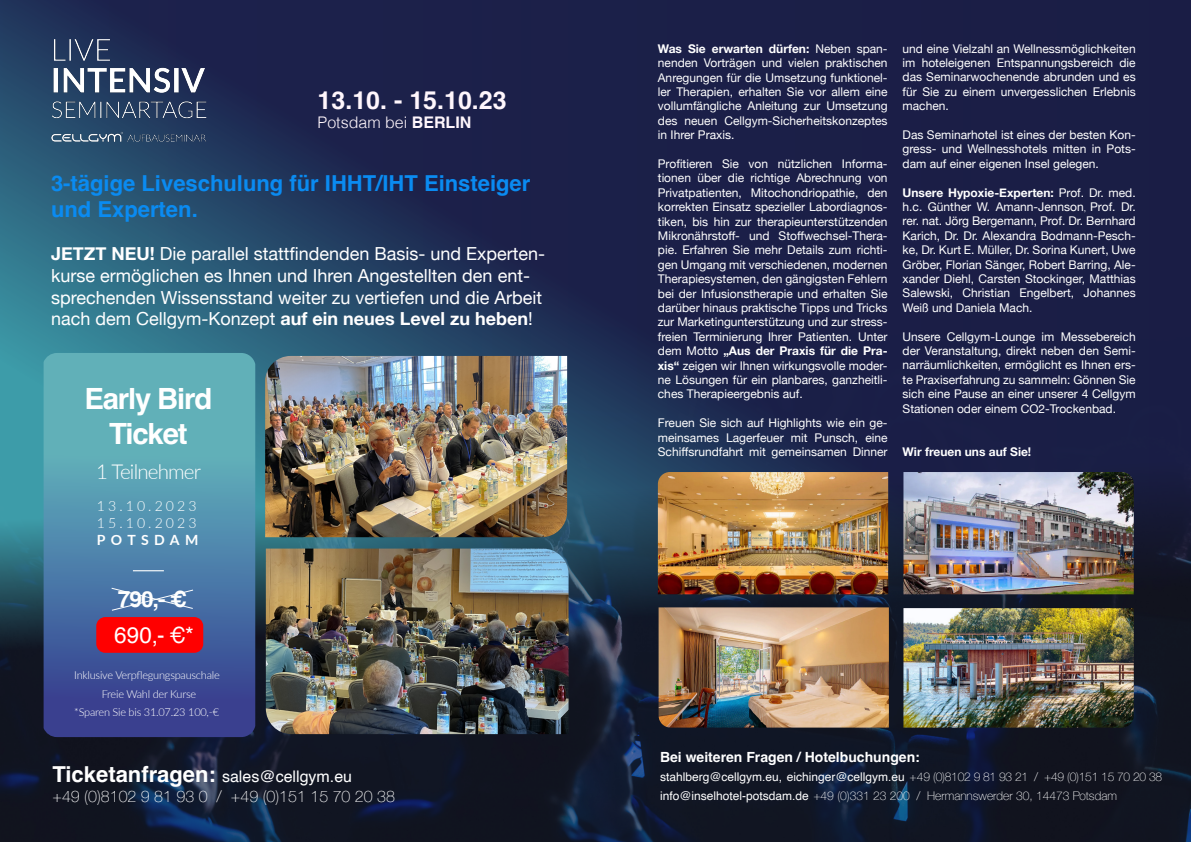
<style>
.page{position:relative;width:1191px;height:842px;background:#fff}
.page>*{position:absolute;margin:0;border:0;box-sizing:border-box;transform-origin:0 0}
.t1{font:700 29.3px/35.1px "Helvetica";letter-spacing:-.04em;color:#fff;text-align:center}
.t2{font:700 25px "Helvetica";color:#fff6fc}
.t3{font:22.5px/35.8px "Helvetica";color:#fff}
.t4{font:700 22px/26.4px "Helvetica";color:#0a8bf1}
.t5{font:300 20.5px "Lato";letter-spacing:-.04em;color:#fff}
.t6{font:18px/21.6px "Helvetica Neue";color:#fff}
.t7{font:100 16px "Helvetica Neue";color:#fff}
.t8{font:16px "Helvetica";color:#fff}
.t9{font:300 16px "Helvetica";color:#fff6fc}
.t10{font:300 14.1px/16.9px "Lato";letter-spacing:.22em;color:#fff;text-align:justify}
.t11{font:700 14px "Helvetica";color:#fff}
.t12{font:12px/14.4px "Helvetica Neue";color:#fff;text-align:justify}
.t13{font:12px "Helvetica";color:#fff}
.t14{font:100 12px "Helvetica Neue";color:#fff}
.t15{font:700 12px "Helvetica Neue";color:#fff}
.t16{font:300 11px/18.3px "Lato";letter-spacing:-.02em;color:#fff;text-align:center}
.s1{font-weight:700}
.s2{font-weight:700;font-size:22px}
.s3{font-family:"Helvetica";font-size:8.7px}
.s4{font-family:"Helvetica Neue";font-weight:100}
.s5{font-family:"Helvetica";font-weight:400}
</style>
<div class="page">
<svg style="left:0;top:0;width:1191px;height:313px;background:#1d2950"></svg>
<img style="left:0;top:313px;width:1191px;height:529px">
<img style="left:18px;top:23px;width:247px;height:139px">
<img style="left:658px;top:472px;width:230px;height:122px">
<img style="left:658px;top:607px;width:231px;height:121px">
<img style="left:903px;top:472px;width:230px;height:122px">
<img style="left:903px;top:608px;width:230px;height:120px">
<svg style="left:44px;top:353px;width:211px;height:384px;background:#5084a9"></svg>
<hr style="left:133px;top:570px;width:31px;height:1px;background:#fff">
<svg style="left:111px;top:587px;width:83px;height:24px;background:#557cac"></svg>
<div style="left:96px;top:617px;width:107px;height:36px;background:#f00;border-radius:9px"></div>
<img style="left:265px;top:356px;width:302px;height:181px">
<img style="left:266px;top:549px;width:302px;height:185px">
<p class="t2" style="left:317px;top:85px;width:191px">13.10. - 15.10.23</p>
<p class="t9" style="left:317px;top:109px;width:155px">Potsdam bei <span class="s1">BERLIN</span></p>
<p class="t4" style="left:51px;top:172px;width:481px">3-tägige Liveschulung für IHHT/IHT Einsteiger und Experten.</p>
<p class="t6" style="left:51px;top:244px;width:496px"><span class="s1">JETZT NEU!</span> Die parallel stattfindenden Basis- und Experten&shy;kurse ermöglichen es Ihnen und Ihren Angestellten den ent&shy;sprechenden Wissensstand weiter zu vertiefen und die Arbeit nach dem Cellgym-Konzept <span class="s1">auf ein neues Level zu heben</span>!</p>
<p class="t1" style="left:85px;top:385px;width:129px">Early Bird<br>Ticket</p>
<p class="t5" style="left:96px;top:457px;width:106px">1 Teilnehmer</p>
<p class="t10" style="left:97px;top:497px;width:103px">13.10.2023<br>15.10.2023<br><span class="s1">POTSDAM</span></p>
<p class="t3" style="left:114px;top:582px;width:81px"><span class="s1">790,- €<br></span>690,- €*</p>
<p class="t16" style="left:74px;top:666px;width:147px">Inklusive Verpflegungspauschale<br>Freie Wahl der Kurse<br>*Sparen Sie bis 31.07.23 100,-€</p>
<p class="t8" style="left:52px;top:764px;width:301px"><span class="s2">Ticketanfragen:</span> sales@cellgym.eu</p>
<p class="t7" style="left:52px;top:784px;width:344px">+49 (0)8102 9 81 93 0 / +49 (0)151 15 70 20 38</p>
<p class="t12" style="left:658px;top:42px;width:231px"><span class="s1">Was Sie erwarten dürfen:</span> Neben span&shy;nenden Vorträgen und vielen praktischen Anregungen für die Umsetzung funktionel&shy;ler Therapien, erhalten Sie vor allem eine vollumfängliche Anleitung zur Umsetzung des neuen Cellgym-Sicherheitskonzeptes in Ihrer Praxis.</p>
<p class="t12" style="left:658px;top:157px;width:231px">Profitieren Sie von nützlichen Informa&shy;tionen über die richtige Abrechnung von Privatpatienten, Mitochondriopathie, den korrekten Einsatz spezieller Labordiagnos&shy;tiken, bis hin zur therapieunterstützenden Mikronährstoff- und Stoffwechsel-Thera&shy;pie. Erfahren Sie mehr Details zum richti&shy;gen Umgang mit verschiedenen, modernen Therapiesystemen, den gängigsten Fehlern bei der Infusionstherapie und erhalten Sie darüber hinaus praktische Tipps und Tricks zur Marketingunterstützung und zur stress&shy;freien Terminierung Ihrer Patienten. Unter dem Motto <span class="s1">„Aus der Praxis für die Pra&shy;xis“</span> zeigen wir Ihnen wirkungsvolle moder&shy;ne Lösungen für ein planbares, ganzheitli&shy;ches Therapieergebnis auf.</p>
<p class="t12" style="left:658px;top:416px;width:231px">Freuen Sie sich auf Highlights wie ein ge&shy;meinsames Lagerfeuer mit Punsch, eine Schiffsrundfahrt mit gemeinsamen Dinner</p>
<p class="t12" style="left:902px;top:42px;width:235px">und eine Vielzahl an Wellnessmöglichkeiten im hoteleigenen Entspannungsbereich die das Seminarwochenende abrunden und es für Sie zu einem unvergesslichen Erlebnis machen.</p>
<p class="t12" style="left:902px;top:128px;width:235px">Das Seminarhotel ist eines der besten Kon&shy;gress- und Wellnesshotels mitten in Pots&shy;dam auf einer eigenen Insel gelegen.</p>
<p class="t12" style="left:902px;top:186px;width:235px"><span class="s1">Unsere Hypoxie-Experten:</span> Prof. Dr. med. h.c. Günther W. Amann-Jennson<span class="s3">,</span> Prof. Dr. rer. nat. Jörg Bergemann, Prof. Dr. Bernhard Karich, Dr. Dr. Alexandra Bodmann-Pesch&shy;ke, Dr. Kurt E. Müller, Dr. Sorina Kunert, Uwe Gröber, Florian Sänger, Robert Barring, Ale&shy;xander Diehl, Carsten Stockinger, Matthias Salewski, Christian Engelbert, Johannes Weiß und Daniela Mach.</p>
<p class="t12" style="left:902px;top:330px;width:235px">Unsere Cellgym-Lounge im Messebereich der Veranstaltung, direkt neben den Semi&shy;narräumlichkeiten, ermöglicht es Ihnen ers&shy;te Praxiserfahrung zu sammeln: Gönnen Sie sich eine Pause an einer unserer 4 Cellgym Stationen oder einem CO2-Trockenbad.</p>
<p class="t15" style="left:902px;top:442px;width:130px">Wir freuen uns auf Sie!</p>
<p class="t11" style="left:660px;top:748px;width:261px">Bei weiteren Fragen / Hotelbuchungen:</p>
<p class="t13" style="left:660px;top:767px;width:504px">stahlberg@cellgym.eu, eichinger@cellgym.eu <span class="s4">+49 (0)8102 9 81 93 21 / +49 (0)151 15 70 20 38</span></p>
<p class="t14" style="left:660px;top:787px;width:458px"><span class="s5">info@inselhotel-potsdam.de</span> +49 (0)331 23 200 / Hermannswerder 30, 14473 Potsdam</p>
</div>
